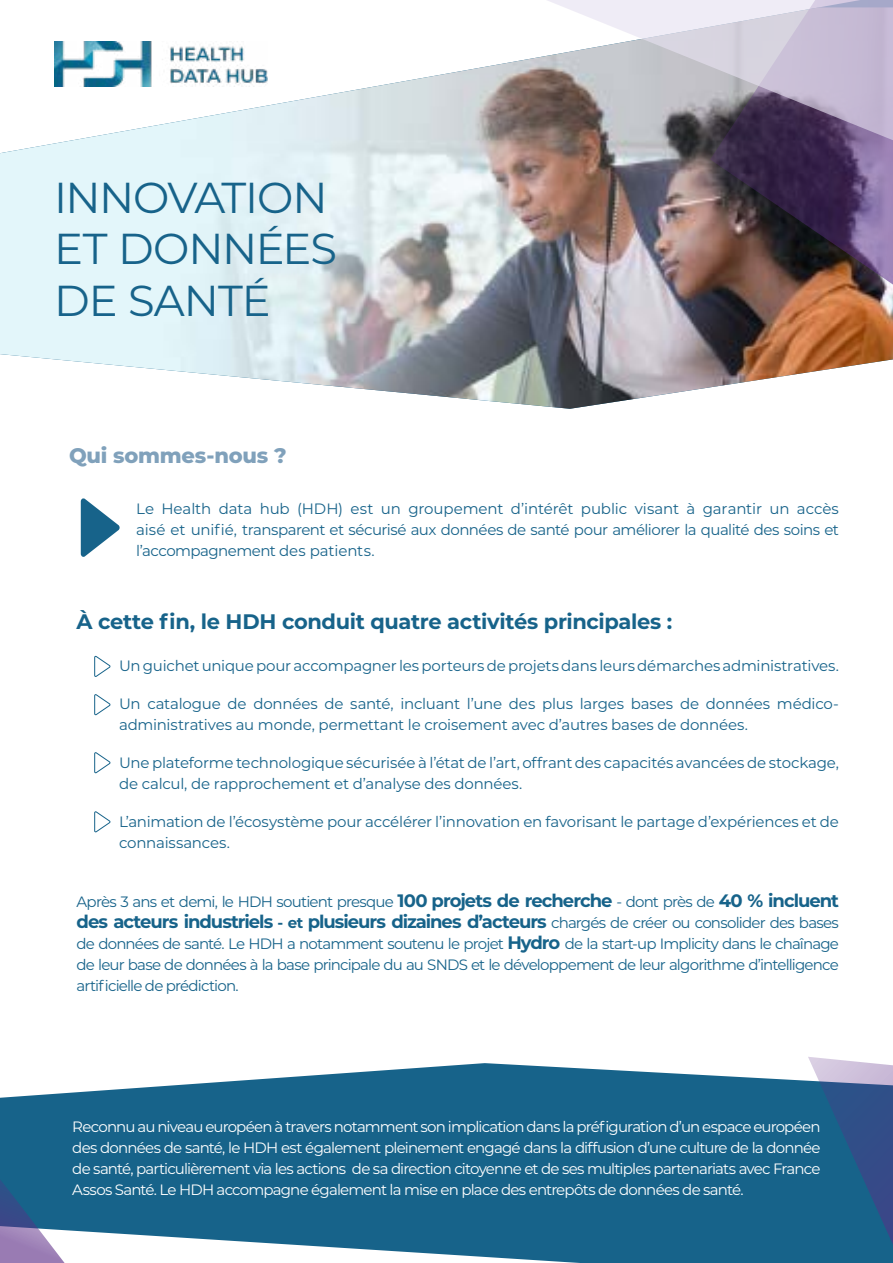
<style>
.page{position:relative;width:893px;height:1263px;background:#fff}
.page>*{position:absolute;margin:0;border:0;box-sizing:border-box;transform-origin:0 0}
.t1{font:43.2px/51.9px "Montserrat";letter-spacing:-.025em;color:#17638a}
.t2{font:700 21px "Montserrat";letter-spacing:-.015em;color:#17638a}
.t3{font:800 21px "Montserrat";letter-spacing:-.01em;color:#80a1bb}
.t4{font:700 18px "Montserrat";letter-spacing:-.06em;color:#17638a}
.t5{font:15px/21px "Montserrat";letter-spacing:-.015em;color:#17638a}
.t6{font:15px/21px "Montserrat";letter-spacing:-.055em;color:#fff;text-align:justify}
.t7{font:15px "Montserrat";letter-spacing:-.055em;color:#17638a}
.s1{font-weight:700;font-size:18px}
.s2{font-size:15px}
.s3{font-weight:400;font-size:15px}
</style>
<div class="page">
<svg style="left:0;top:1063px;width:808px;height:200px;background:#347698"></svg>
<img style="left:0;top:65px;width:893px;height:344px">
<svg style="left:81px;top:498px;width:39px;height:59px"></svg>
<svg style="left:94px;top:655px;width:17px;height:22px"></svg>
<svg style="left:94px;top:694px;width:17px;height:21px"></svg>
<svg style="left:94px;top:752px;width:17px;height:21px"></svg>
<svg style="left:94px;top:811px;width:17px;height:22px"></svg>
<img style="left:710px;top:149px;width:183px;height:150px">
<svg style="left:808px;top:1057px;width:85px;height:206px;background:#386994"></svg>
<svg style="left:493px;top:0;width:400px;height:149px;background:#b4adb8"></svg>
<svg style="left:0;top:1153px;width:81px;height:110px;background:#4e779f"></svg>
<img style="left:54px;top:41px;width:214px;height:46px">
<h1 class="t1" style="left:54px;top:170px;width:285px">INNOVATION<br>ET DONNÉES<br>DE SANTÉ</h1>
<h2 class="t3" style="left:69px;top:440px;width:219px">Qui sommes-nous ?</h2>
<p class="t5" style="left:136px;top:497px;width:704px;text-align:justify">Le Health data hub (HDH) est un groupement d’intérêt public visant à garantir un accès aisé et unifié, transparent et sécurisé aux données de santé pour améliorer la qualité des soins et l’accompagnement des patients.</p>
<h2 class="t2" style="left:77px;top:606px;width:597px">À cette fin, le HDH conduit quatre activités principales :</h2>
<p class="t5" style="left:119px;top:655px;width:721px">Un guichet unique pour accompagner les porteurs de projets dans leurs démarches administratives.</p>
<p class="t5" style="left:119px;top:693px;width:721px">Un catalogue de données de santé, incluant l’une des plus larges bases de données médico&shy;administratives au monde, permettant le croisement avec d’autres bases de données.</p>
<p class="t5" style="left:119px;top:752px;width:721px">Une plateforme technologique sécurisée à l’état de l’art, offrant des capacités avancées de stockage, de calcul, de rapprochement et d’analyse des données.</p>
<p class="t5" style="left:119px;top:811px;width:721px">L’animation de l’écosystème pour accélérer l’innovation en favorisant le partage d’expériences et de connaissances.</p>
<p class="t7" style="left:77px;top:892px;width:764px">Après 3 ans et demi, le HDH soutient presque <span class="s1">100 projets de recherche</span> - dont près de <span class="s1">40 % incluent</span></p>
<p class="t4" style="left:77px;top:909px;width:764px">des acteurs industriels <span class="s2">- et</span> plusieurs dizaines d’acteurs <span class="s3">chargés de créer ou consolider des bases</span></p>
<p class="t5" style="left:77px;top:933px;width:764px;text-align:justify">de données de santé. Le HDH a notamment soutenu le projet <span class="s1">Hydro</span> de la start-up Implicity dans le chaînage de leur base de données à la base principale du au SNDS et le développement de leur algorithme d’intelligence artificielle de prédiction.</p>
<p class="t6" style="left:72px;top:1116px;width:750px">Reconnu au niveau européen à travers notamment son implication dans la préfiguration d’un espace européen des données de santé, le HDH est également pleinement engagé dans la diffusion d’une culture de la donnée de santé, particulièrement via les actions de sa direction citoyenne et de ses multiples partenariats avec France Assos Santé. Le HDH accompagne également la mise en place des entrepôts de données de santé.</p>
</div>
